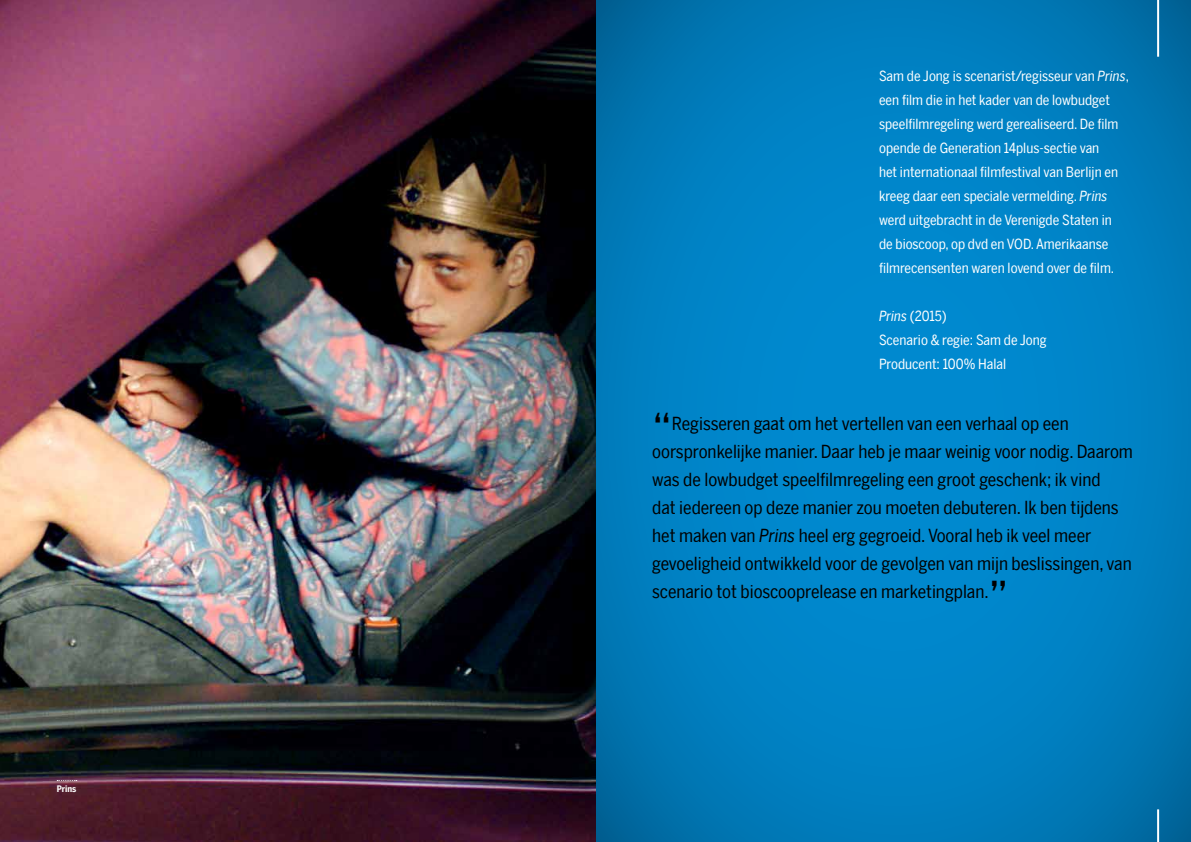
<style>
.page{position:relative;width:1191px;height:842px;background:#fff}
.page>*{position:absolute;margin:0;border:0;box-sizing:border-box;transform-origin:0 0}
.t1{font:48px "Benton Sans Cond";color:#000}
.t2{font:18px/28px "Benton Sans Cond";color:#000}
.t3{font:14px/24px "Benton Sans Cond";color:#fff}
.t4{font:700 9px "Benton Sans Cond";color:#fff}
.s1{font-style:italic}
</style>
<div class="page">
<svg style="left:595px;top:0;width:596px;height:842px;background:#007fc1"></svg>
<img style="left:0;top:0;width:595px;height:842px">
<svg style="left:57px;top:780px;width:20px;height:1px"></svg>
<hr style="left:1157px;top:0;width:2px;height:57px;background:#fff">
<hr style="left:1157px;top:809px;width:2px;height:33px;background:#fff">
<p class="t4" style="left:57px;top:784px;width:21px">Prins</p>
<p class="t3" style="left:879px;top:63px;width:251px">Sam de Jong is scenarist/regisseur van <span class="s1">Prins</span>, een film die in het kader van de lowbudget speelfilmregeling werd gerealiseerd. De film opende de Generation 14plus-sectie van<br>het internationaal filmfestival van Berlijn en kreeg daar een speciale vermelding. <span class="s1">Prins </span>werd uitgebracht in de Verenigde Staten in<br>de bioscoop, op dvd en VOD. Amerikaanse filmrecensenten waren lovend over de film.</p>
<p class="t3" style="left:879px;top:303px;width:169px"><span class="s1">Prins</span> (2015)<br>Scenario &amp; regie: Sam de Jong<br>Producent: 100% Halal</p>
<h1 class="t1" style="left:652px;top:403px;width:21px">“</h1>
<p class="t2" style="left:652px;top:410px;width:482px;text-indent:20px">Regisseren gaat om het vertellen van een verhaal op een oorspronkelijke manier. Daar heb je maar weinig voor nodig. Daarom was de lowbudget speelfilmregeling een groot geschenk; ik vind<br>dat iedereen op deze manier zou moeten debuteren. Ik ben tijdens het maken van <span class="s1">Prins</span> heel erg gegroeid. Vooral heb ik veel meer gevoeligheid ontwikkeld voor de gevolgen van mijn beslissingen, van scenario tot bioscooprelease en marketingplan.</p>
<h1 class="t1" style="left:988px;top:571px;width:21px">”</h1>
</div>
